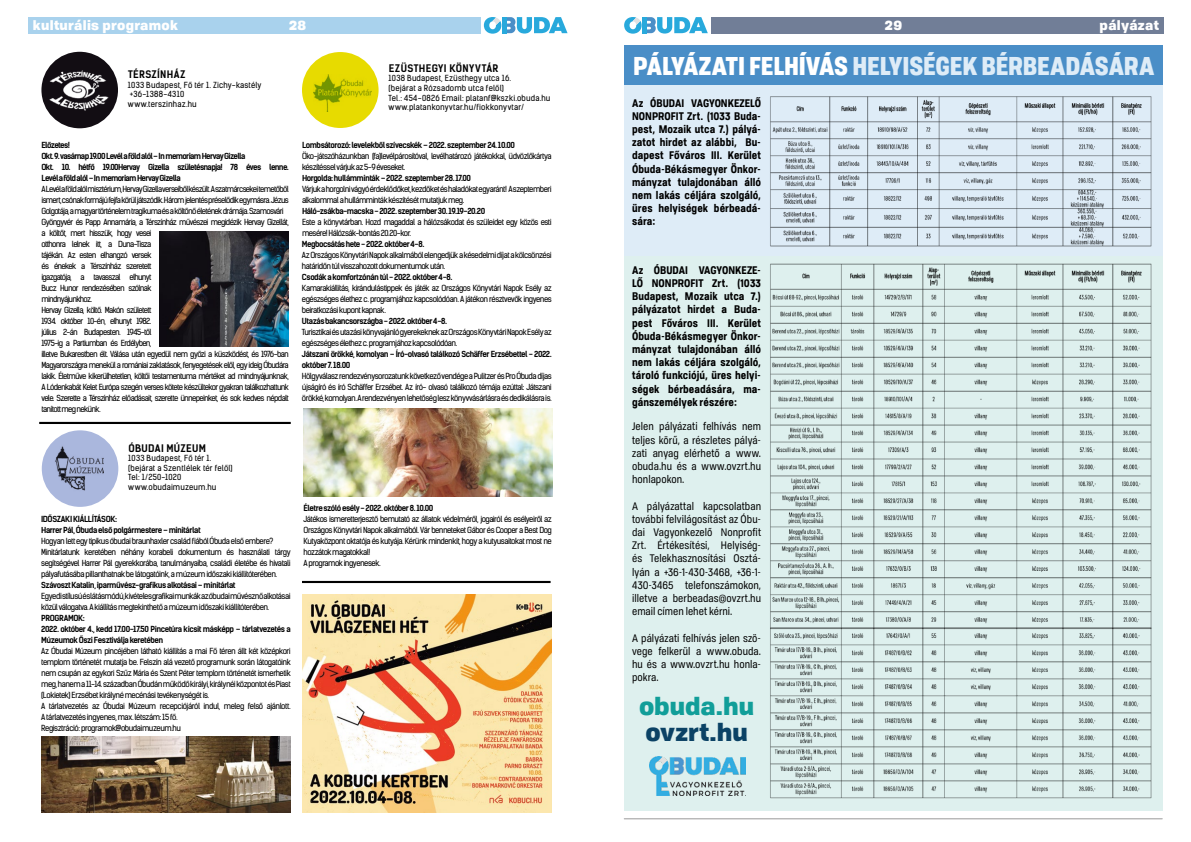
<style>
.page{position:relative;width:1191px;height:842px;background:#fff}
.page>*{position:absolute;margin:0;border:0;box-sizing:border-box;transform-origin:0 0}
.t1{font:900 25.1px "Tofino Pro Personal Narrow";letter-spacing:-.005em;color:#deecf7}
.t2{font:900 24px "Tofino Pro Personal";letter-spacing:-.005em;color:#119e99}
.t3{font:900 24px "Tofino Pro Personal";color:#0b4265}
.t4{font:900 13px "Tofino Pro Personal";letter-spacing:.025em;color:#fff}
.t5{font:700 10.8px/13.2px "Tofino Pro Personal Narrow";letter-spacing:.005em;color:#000;text-align:justify}
.t6{font:10.8px/13.2px "Tofino Pro Personal Narrow";letter-spacing:.005em;color:#000;text-align:justify}
.t7{font:700 10px "Kelson Sans";letter-spacing:.03em;color:#000}
.t8{font:8px/11px "Kelson Sans";letter-spacing:-.065em;color:#000}
.t9{font:8px/11px "Kelson Sans";letter-spacing:-.085em;color:#000}
.t10{font:700 8px/11px "Kelson Sans";letter-spacing:-.06em;color:#000}
.t11{font:700 8px/11px "Kelson Sans";letter-spacing:-.085em;color:#000}
.t12{font:8px/9.6px "Kelson Sans";letter-spacing:.02em;color:#000}
.t13{font:8px/9.6px "Kelson Sans";letter-spacing:.015em;color:#000}
.s1{color:#fff}
</style>
<div class="page">
<div style="left:624px;top:255px;width:538px;height:556px;background:#def0ee"></div>
<div style="left:624px;top:61px;width:538px;height:194px;background:#deecf7"></div>
<hr style="left:624px;top:818px;width:538px;height:1px;background:#99999a">
<div style="left:41px;top:52px;width:77px;height:76px;background:#120d13;border-radius:50%"></div>
<img style="left:46px;top:64px;width:66px;height:52px">
<hr style="left:302px;top:581px;width:248px;height:2px;background:#000">
<img style="left:302px;top:594px;width:249px;height:219px">
<hr style="left:39px;top:422px;width:252px;height:2px;background:#000">
<div style="left:302px;top:52px;width:76px;height:76px;background:#e7db00;border-radius:50%"></div>
<div style="left:307px;top:66px;width:67px;height:50px;background:#e7db00;border-radius:3px"></div>
<img style="left:313px;top:75px;width:59px;height:36px">
<img style="left:303px;top:408px;width:249px;height:89px">
<img style="left:160px;top:231px;width:129px;height:115px">
<div style="left:42px;top:430px;width:76px;height:77px;background:#aab7dd;border-radius:50%"></div>
<img style="left:55px;top:446px;width:48px;height:45px">
<img style="left:42px;top:736px;width:249px;height:77px">
<img style="left:770px;top:96px;width:382px;height:525px">
<img style="left:728px;top:621px;width:435px;height:186px">
<div style="left:624px;top:45px;width:538px;height:40px;background:#4a8ec7"></div>
<img style="left:649px;top:757px;width:96px;height:38px">
<div style="left:711px;top:17px;width:452px;height:16px;background:#717e97"></div>
<svg style="left:624px;top:17px;width:84px;height:17px"></svg>
<hr style="left:642px;top:17px;width:4px;height:16px;background:#28a9dc">
<div style="left:28px;top:17px;width:452px;height:16px;background:#a9d2ed"></div>
<svg style="left:484px;top:17px;width:83px;height:17px"></svg>
<hr style="left:502px;top:17px;width:4px;height:16px;background:#28a9dc">
<h3 class="t4" style="left:33px;top:14px;width:146px">kulturális programok</h3>
<h3 class="t4" style="left:289px;top:14px;width:19px">28</h3>
<h3 class="t4" style="left:885px;top:14px;width:19px">29</h3>
<h3 class="t4" style="left:1099px;top:14px;width:61px">pályázat</h3>
<p class="t7" style="left:128px;top:68px;width:59px">TÉRSZÍNHÁZ</p>
<p class="t12" style="left:128px;top:80px;width:135px">1033 Budapest, Fő tér 1. Zichy-kastély +36-1388-4310<br>www.terszinhaz.hu</p>
<p class="t11" style="left:41px;top:139px;width:249px">Előzetes!<br>Okt.9.vasárnap 19.00 Levél a föld alól – In memoriam Hervay Gizella<br>Okt. 10. hétfő 19.00Hervay Gizella születésnapja! 78 éves lenne.<br>Levél a föld alól – In memoriam Hervay Gizella</p>
<p class="t9" style="left:41px;top:183px;width:249px">A Levéla föld alólmisztérium,Hervay Gizella verseibőlkészült.A szatmárcsekeitemetőből ismert,csónak formájú fejfa körüljátszódik.Három jelentés préselődik egymásra.Jézus Golgotája,a magyar történelem tragikuma és a költőnő életének drámája.Szamosvári Gyöngyvér és Papp Annamária, a Térszínház művészei megidézik Hervay Gizellát, a költőt, mert hisszük, hogy vesei<br>otthonra lelnek itt, a Duna-Tisza<br>tájékán. Az esten elhangzó versek<br>és énekek a Térszínház szeretett<br>igazgatója, a tavasszal elhunyt<br>Bucz Hunor rendezésében szólnak<br>mindnyájunkhoz.<br>Hervay Gizella, költő. Makón született<br>1934. október 10-én, elhunyt 1982.<br>július 2-án Budapesten. 1945-től<br>1975-ig a Partiumban és Erdélyben,<br>illetve Bukarestben élt. Válása után egyedül nem győzi a küszködést, és 1976-ban Magyarországra menekül a romániai zaklatások, fenyegetések elől, egy ideig Óbudára lakik. Életműve kikerülhetetlen, költői testamentuma mértéket ad mindnyájunknak, A Lódenkabát Kelet Európa szegén verses kötete készültekor gyakran találkozhattunk vele. Szerette a Térszínház előadásait, szerette ünnepeinket, és sok kedves népdalt tanított meg nekünk.</p>
<p class="t7" style="left:128px;top:442px;width:79px">ÓBUDAI MÚZEUM</p>
<p class="t12" style="left:128px;top:453px;width:106px">1033 Budapest, Fő tér 1. (bejárat a Szentlélek tér felől)<br>Tel: 1/250-1020 www.obudaimuzeum.hu</p>
<p class="t10" style="left:41px;top:513px;width:161px">IDŐSZAKI KIÁLLÍTÁSOK:<br>Harrer Pál, Óbuda első polgármestere – minitárlat</p>
<p class="t8" style="left:41px;top:535px;width:251px">Hogyan lett egy tipikus óbudai braunhaxler család fiából Óbuda első embere?<br>Minitárlatunk keretében néhány korabeli dokumentum és használati tárgy segítségével Harrer Pál gyerekkorába, tanulmányaiba, családi életébe és hivatali pályafutásába pillanthatnak be látogatóink, a múzeum időszaki kiállítóterében.</p>
<p class="t10" style="left:41px;top:579px;width:196px">Szávoszt Katalin, iparművész-grafikus alkotásai – minitárlat</p>
<p class="t8" style="left:41px;top:590px;width:251px">Egyedi stílusú és látásmódú,kivételes grafikai munkák az óbudai művésznő alkotásai közül válogatva. A kiállítás megtekinthető a múzeum időszaki kiállítóterében.</p>
<p class="t10" style="left:41px;top:612px;width:251px">PROGRAMOK:<br>2022. október 4., kedd 17.00-17.50 Pincetúra kicsit másképp – tárlatvezetés a<br>Múzeumok Őszi Fesztiválja keretében</p>
<p class="t8" style="left:41px;top:645px;width:251px">Az Óbudai Múzeum pincéjében látható kiállítás a mai Fő téren állt két középkori templom történetét mutatja be. Felszín alá vezető programunk során látogatóink nem csupán az egykori Szűz Mária és Szent Péter templom történetét ismerhetik meg, hanem a 11-14. században Óbudán működő királyi, királynéi központot és Piast (Lokietek) Erzsébet királyné mecénási tevékenységét is.<br>A tárlatvezetés az Óbudai Múzeum recepciójáról indul, meleg felső ajánlott.<br>A tárlatvezetés ingyenes, max. létszám: 15 fő.<br>Regisztráció: programok@obudaimuzeum.hu</p>
<p class="t7" style="left:389px;top:62px;width:111px">EZÜSTHEGYI KÖNYVTÁR</p>
<p class="t13" style="left:389px;top:74px;width:163px">1038 Budapest, Ezüsthegy utca 16.<br>(bejárat a Rózsadomb utca felől)<br>Tel.: 454-0826 Email: platanf@kszki.obuda.hu www.platankonyvtar.hu/fiokkonyvtar/</p>
<p class="t10" style="left:302px;top:139px;width:214px">Lombsátorozó: levelekből szívecskék – 2022. szeptember 24. 10.00</p>
<p class="t8" style="left:302px;top:150px;width:251px">Öko-játszóházunkban (fa)levélpárosítóval, levélhatározó játékokkal, üdvözlőkártya készítéssel várjuk az 5-9 éveseket.</p>
<p class="t10" style="left:302px;top:172px;width:171px">Horgolda: hullámminták – 2022. szeptember 28. 17.00</p>
<p class="t8" style="left:302px;top:183px;width:251px">Várjuk a horgolni vágyó érdeklődőket,kezdőket és haladókat egyaránt! A szeptemberi alkalommal a hullámminták készítését mutatjuk meg.</p>
<p class="t10" style="left:302px;top:205px;width:185px">Háló-zsákba-macska - 2022. szeptember 30. 19.19-20.20</p>
<p class="t8" style="left:302px;top:216px;width:251px">Este a könyvtárban. Hozd magaddal a hálózsákodat és szüleidet egy közös esti mesére!Hálózsák-bontás 20.20-kor.</p>
<p class="t10" style="left:302px;top:238px;width:124px">Megbocsátás hete - 2022. október 4-8.</p>
<p class="t8" style="left:302px;top:249px;width:251px">Az Országos Könyvtári Napok alkalmából elengedjük a késedelmi díjat a kölcsönzési határidőn túl visszahozott dokumentumok után.</p>
<p class="t10" style="left:302px;top:271px;width:152px">Csodák a komfortzónán túl - 2022. október 4-8.</p>
<p class="t8" style="left:302px;top:282px;width:251px;text-align:justify">Kamarakiállítás, kirándulástippek és játék az Országos Könyvtári Napok Esély az egészséges élethez c. programjához kapcsolódóan. A játékon résztvevők ingyenes beiratkozási kupont kapnak.</p>
<p class="t10" style="left:302px;top:315px;width:146px">Utazás bakancsországba - 2022. október 4-8.</p>
<p class="t8" style="left:302px;top:326px;width:251px">Turisztikai és utazási könyvajánló gyerekeknekaz Országos Könyvtári Napok Esély az egészséges élethez c. programjához kapcsolódóan.</p>
<p class="t10" style="left:302px;top:348px;width:251px">Játszani örökké, komolyan – Író-olvasó találkozó Schäffer Erzsébettel - 2022. október 7. 18.00</p>
<p class="t8" style="left:302px;top:370px;width:251px;text-align:justify">Hölgyválasz rendezvénysorozatunk következő vendége a Pulitzer és Pro Óbuda díjas újságíró és író Schäffer Erzsébet. Az író- olvasó találkozó témája ezúttal: Játszani örökké, komolyan.A rendezvényen lehetőség lesz könyvvásárlásra és dedikálásra is.</p>
<p class="t10" style="left:303px;top:502px;width:131px">Életre szóló esély - 2022. október 8. 10.00</p>
<p class="t8" style="left:303px;top:513px;width:250px">Játékos ismeretterjesztő bemutató az állatok védelméről, jogairól és esélyeiről az Országos Könyvtári Napok alkalmából. Vár benneteket Gábor és Cooper a Best Dog Kutyaközpont oktatója és kutyája. Kérünk mindenkit, hogy a kutyusaitokat most ne hozzátok magatokkal!<br>A programok ingyenesek.</p>
<h1 class="t1" style="left:633px;top:45px;width:523px"><span class="s1">PÁLYÁZATI FELHÍVÁS</span> HELYISÉGEK BÉRBEADÁSÁRA</h1>
<p class="t5" style="left:632px;top:95px;width:130px">Az ÓBUDAI VAGYONKEZELŐ NONPROFIT Zrt. (1033 Buda&shy;pest, Mozaik utca 7.) pályá&shy;zatot hirdet az alábbi, Bu&shy;dapest Főváros III. Kerület Óbuda-Békásmegyer Önkor&shy;mányzat tulajdonában álló nem lakás céljára szolgáló, üres helyiségek bérbeadá&shy;sára:</p>
<p class="t5" style="left:632px;top:263px;width:130px">Az ÓBUDAI VAGYONKEZE-LŐ NONPROFIT Zrt. (1033<br>Budapest, Mozaik utca 7.) pályázatot hirdet a Buda&shy;pest Főváros III. Kerület Óbuda-Békásmegyer Önkor&shy;mányzat tulajdonában álló nem lakás céljára szolgáló, tároló funkciójú, üres helyi&shy;ségek bérbeadására, ma&shy;gánszemélyek részére:</p>
<h3 class="t6" style="left:632px;top:419px;width:130px">Jelen pályázati felhívás nem teljes körű, a részletes pályá&shy;zati anyag elérhető a www. obuda.hu és a www.ovzrt.hu honlapokon.</h3>
<p class="t6" style="left:632px;top:498px;width:130px">A pályázattal kapcsolatban további felvilágosítást az Óbu&shy;dai Vagyonkezelő Nonprofit Zrt. Értékesítési, Helyiség&shy;és Telekhasznosítási Osztá&shy;lyán a +36-1-430-3468, +36-1- 430-3465 telefonszámokon, illetve a berbeadas@ovzrt.hu email címen lehet kérni.</p>
<h3 class="t6" style="left:632px;top:630px;width:130px">A pályázati felhívás jelen szö&shy;vege felkerül a www.obuda. hu és a www.ovzrt.hu honla&shy;pokra.</h3>
<h2 class="t2" style="left:639px;top:685px;width:117px">obuda.hu</h2>
<h2 class="t3" style="left:645px;top:712px;width:104px">ovzrt.hu</h2>
</div>
